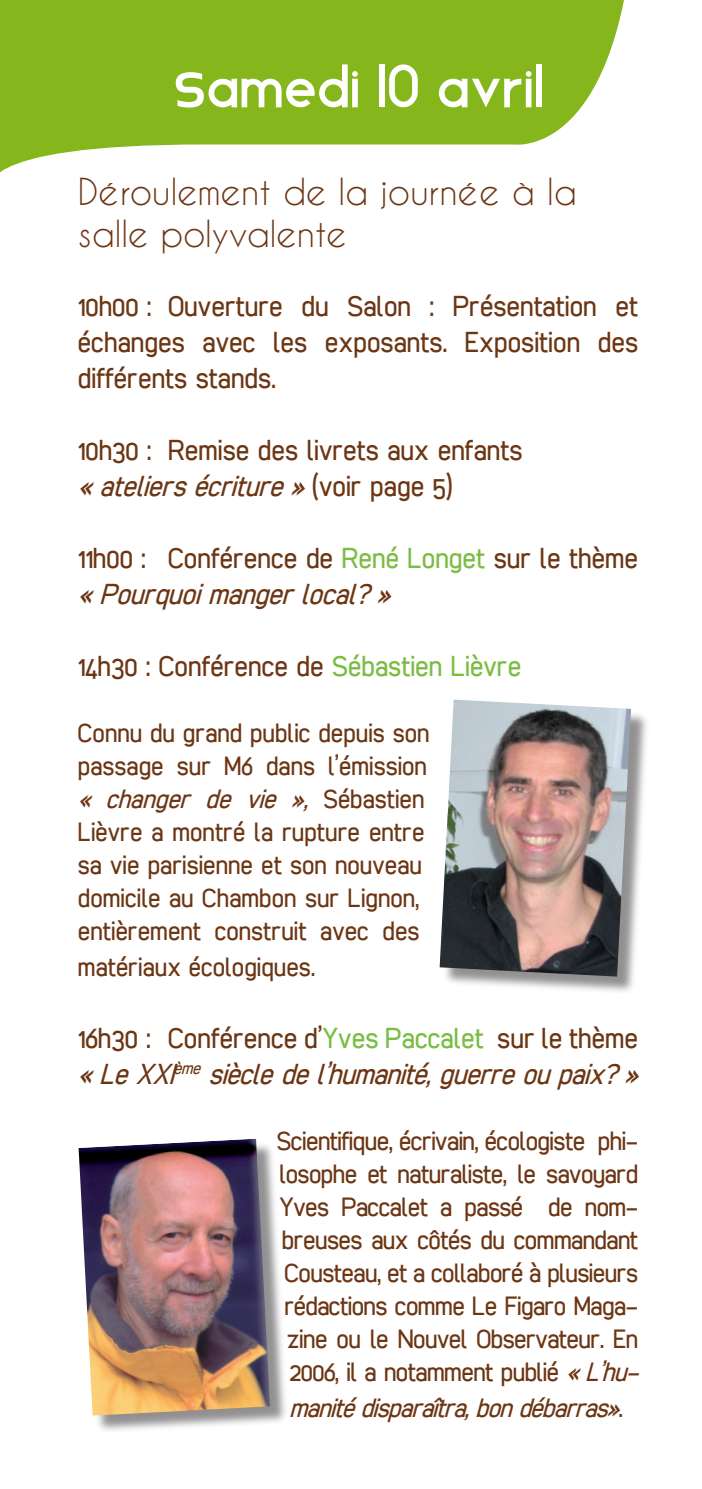
<style>
.page{position:relative;width:702px;height:1489px;background:#fff}
.page>*{position:absolute;margin:0;border:0;box-sizing:border-box;transform-origin:0 0}
.t1{font:50px "Star Avenue";letter-spacing:.04em;color:#fff}
.t2{font:35px/42px "Caviar Dreams";color:#6c3614}
.t3{font:30px/36px "cibreo";color:#6c3614}
.t4{font:italic 30px/36px "cibreo";color:#6c3614}
.t5{font:27.5px/33px "cibreo";letter-spacing:-.02em;color:#6c3614;text-align:center}
.t6{font:27.5px/33px "cibreo";color:#6c3614}
.t7{font:italic 27.5px "cibreo";color:#6c3614}
.s1{font-family:"Sansation";font-weight:700}
.s2{font-style:normal}
.s3{color:#7bbd43}
.s4{font-style:italic}
.s5{font-style:normal;color:#79bd44}
</style>
<div class="page">
<svg style="left:0;top:0;width:624px;height:173px;fill:#85b71c"></svg>
<div style="left:80px;top:1140px;width:209px;height:294px;background:#231f20;opacity:.5"></div>
<img style="left:79px;top:1138px;width:191px;height:277px">
<div style="left:441px;top:701px;width:209px;height:294px;background:#231f20;opacity:.5"></div>
<img style="left:439px;top:699px;width:192px;height:277px">
<p class="t1" style="left:173px;top:58px;width:371px"><span class="s1">S</span>amedi 10 Avril</p>
<p class="t2" style="left:78px;top:171px;width:500px">Déroulement de la journée à la salle polyvalente</p>
<p class="t3" style="left:78px;top:288px;width:561px">10h00 : Ouverture du Salon : Présentation et échanges avec les exposants. Exposition des</p>
<p class="t3" style="left:78px;top:360px;width:200px">différents stands.</p>
<p class="t3" style="left:78px;top:432px;width:446px">10h30 : Remise des livrets aux enfants</p>
<p class="t4" style="left:78px;top:468px;width:376px">«ateliersécriture»<span class="s2">( v o i r p a g e 5 )</span></p>
<p class="t3" style="left:78px;top:540px;width:561px">11h00 : Conférence de <span class="s3">René Longet</span> sur le thème</p>
<p class="t4" style="left:78px;top:576px;width:323px">«Pourquoimangerlocal?»</p>
<p class="t3" style="left:78px;top:648px;width:445px">14h30 : Conférence de <span class="s3">Sébastien Lièvre</span></p>
<p class="t6" style="left:78px;top:716px;width:353px">Connu du grand public depuis son passage sur M6 dans l’émission <span class="s4">« changer de vie »,</span> S é b a s t i e n<br>Lièvre a montré la rupture entre sa vie parisienne et son nouveau domicile au Chambon sur Lignon, entièrement construit avec des</p>
<p class="t6" style="left:78px;top:950px;width:239px">matériaux écologiques.</p>
<p class="t4" style="left:78px;top:1020px;width:571px"><span class="s2">16h30 : Conférence d’</span><span class="s5">Yves Paccalet</span> <span class="s2">sur le thème </span>«LeXXI<sup>ème</sup> siècledel’humanité,guerreoupaix?»</p>
<p class="t5" style="left:277px;top:1124px;width:371px">Scientifique, écrivain, écologiste phi&shy;losophe et naturaliste, le savoyard Yves Paccalet a passé de nom&shy;breuses aux côtés du commandant Cousteau, et a collaboré à plusieurs rédactions comme Le Figaro Maga&shy;zine ou le Nouvel Observateur. En 2006, il a notamment publié <span class="s4">«L’hu-</span></p>
<p class="t7" style="left:289px;top:1392px;width:340px">manitédisparaîtra,bondébarras»<span class="s2">.</span></p>
</div>
